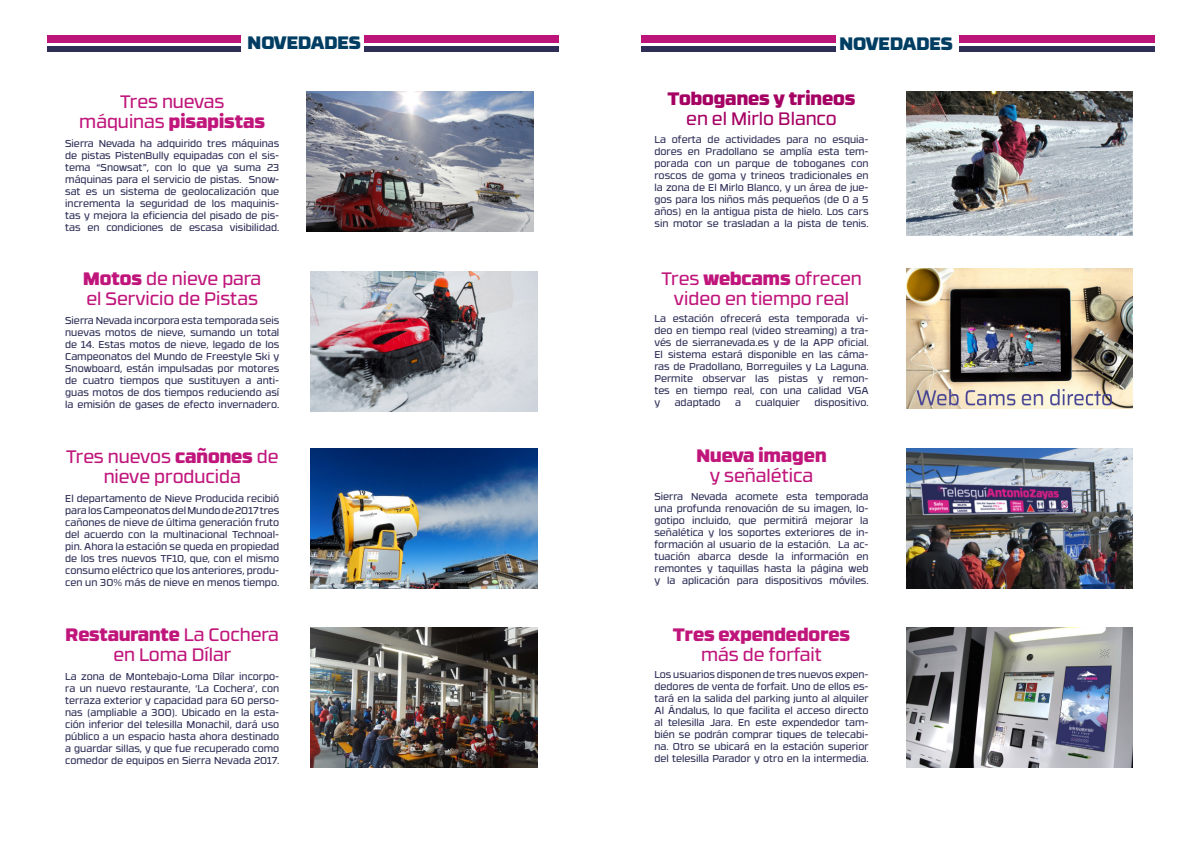
<style>
.page{position:relative;width:1191px;height:842px;background:#fff}
.page>*{position:absolute;margin:0;border:0;box-sizing:border-box;transform-origin:0 0}
.t1{font:18px/20px "RB No 3.1";color:#c0167b;text-align:center}
.t2{font:900 18px "RB No 3.1";color:#c0167b}
.t3{font:900 18px "RB No 3.1";color:#003d62}
.t4{font:900 18px "RB No 3.1";color:#a50163}
.t5{font:18px "RB No 3.1";color:#a50163}
.t6{font:10px/12px "RB No 3.1";color:#2e2f57;text-align:justify}
.s1{font-weight:900}
</style>
<div class="page">
<img style="left:306px;top:91px;width:227px;height:141px">
<img style="left:311px;top:272px;width:226px;height:139px">
<img style="left:311px;top:449px;width:226px;height:139px">
<img style="left:311px;top:627px;width:226px;height:140px">
<div style="left:47px;top:35px;width:193px;height:7px;background:#bd147a"></div>
<div style="left:47px;top:46px;width:193px;height:6px;background:#2e2e57"></div>
<div style="left:364px;top:35px;width:195px;height:7px;background:#bd147a"></div>
<div style="left:364px;top:46px;width:195px;height:6px;background:#2e2e57"></div>
<img style="left:906px;top:269px;width:226px;height:139px">
<img style="left:906px;top:449px;width:226px;height:139px">
<img style="left:906px;top:627px;width:226px;height:140px">
<div style="left:641px;top:35px;width:194px;height:7px;background:#bd147a"></div>
<div style="left:641px;top:46px;width:194px;height:6px;background:#2e2e57"></div>
<div style="left:959px;top:35px;width:196px;height:7px;background:#bd147a"></div>
<div style="left:959px;top:46px;width:196px;height:6px;background:#2e2e57"></div>
<img style="left:906px;top:91px;width:226px;height:145px">
<h1 class="t3" style="left:248px;top:28px;width:114px">NOVEDADES</h1>
<h1 class="t1" style="left:79px;top:90px;width:187px">Tres nuevas máquinas <span class="s1">pisapistas</span></h1>
<p class="t6" style="left:65px;top:137px;width:216px">Sierra Nevada ha adquirido tres máquinas de pistas PistenBully equipadas con el sis&shy;tema “Snowsat”, con lo que ya suma 23 máquinas para el servicio de pistas. Snow&shy;sat es un sistema de geolocalización que incrementa la seguridad de los maquinis&shy;tas y mejora la eficiencia del pisado de pis&shy;tas en condiciones de escasa visibilidad.</p>
<h1 class="t1" style="left:83px;top:267px;width:180px;text-align:left"><span class="s1">Motos</span> de nieve para el Servicio de Pistas</h1>
<p class="t6" style="left:65px;top:314px;width:216px">Sierra Nevada incorpora esta temporada seis nuevas motos de nieve, sumando un total de 14. Estas motos de nieve, legado de los Campeonatos del Mundo de Freestyle Ski y Snowboard, están impulsadas por motores de cuatro tiempos que sustituyen a anti&shy;guas motos de dos tiempos reduciendo así la emisión de gases de efecto invernadero.</p>
<h1 class="t1" style="left:66px;top:445px;width:214px">Tres nuevos <span class="s1">cañones</span> de nieve producida</h1>
<p class="t6" style="left:65px;top:492px;width:216px">El departamento de Nieve Producida recibió para los Campeonatos del Mundo de 2017 tres cañones de nieve de última generación fruto del acuerdo con la multinacional Technoal&shy;pin. Ahora la estación se queda en propiedad de los tres nuevos TF10, que, con el mismo consumo eléctrico que los anteriores, produ&shy;cen un 30% más de nieve en menos tiempo.</p>
<h1 class="t1" style="left:66px;top:623px;width:215px"><span class="s1">Restaurante</span> La Cochera en Loma Dílar</h1>
<p class="t6" style="left:65px;top:670px;width:216px">La zona de Montebajo-Loma Dílar incorpo&shy;ra un nuevo restaurante, ‘La Cochera’, con terraza exterior y capacidad para 60 perso&shy;nas (ampliable a 300). Ubicado en la esta&shy;ción inferior del telesilla Monachil, dará uso público a un espacio hasta ahora destinado a guardar sillas, y que fue recuperado como comedor de equipos en Sierra Nevada 2017.</p>
<h1 class="t3" style="left:839px;top:29px;width:114px">NOVEDADES</h1>
<h1 class="t4" style="left:667px;top:83px;width:190px">Toboganes y trineos</h1>
<h1 class="t5" style="left:686px;top:105px;width:152px">en el Mirlo Blanco</h1>
<p class="t6" style="left:654px;top:132px;width:216px">La oferta de actividades para no esquia&shy;dores en Pradollano se amplía esta tem&shy;porada con un parque de toboganes con roscos de goma y trineos tradicionales en la zona de El Mirlo Blanco, y un área de jue&shy;gos para los niños más pequeños (de 0 a 5 años) en la antigua pista de hielo. Los cars sin motor se trasladan a la pista de tenis.</p>
<h1 class="t1" style="left:661px;top:267px;width:202px">Tres <span class="s1">webcams</span> ofrecen video en tiempo real</h1>
<p class="t6" style="left:654px;top:312px;width:216px">La estación ofrecerá esta temporada vi&shy;deo en tiempo real (video streaming) a tra&shy;vés de sierranevada.es y de la APP oficial.<br>El sistema estará disponible en las cáma&shy;ras de Pradollano, Borreguiles y La Laguna.<br>Permite observar las pistas y remon&shy;tes en tiempo real, con una calidad VGA y</p>
<p class="t6" style="left:674px;top:396px;width:47px">adaptado</p>
<p class="t6" style="left:735px;top:396px;width:7px">a</p>
<p class="t6" style="left:755px;top:396px;width:46px">cualquier</p>
<p class="t6" style="left:814px;top:396px;width:56px">dispositivo.</p>
<h1 class="t2" style="left:696px;top:441px;width:131px">Nueva imagen</h1>
<h1 class="t1" style="left:710px;top:465px;width:105px">y señalética</h1>
<p class="t6" style="left:654px;top:489px;width:216px">Sierra Nevada acomete esta temporada una profunda renovación de su imagen, lo&shy;gotipo incluido, que permitirá mejorar la señalética y los soportes exteriores de in&shy;formación al usuario de la estación. La ac&shy;tuación abarca desde la información en remontes y taquillas hasta la página web y la aplicación para dispositivos móviles.</p>
<h1 class="t2" style="left:673px;top:619px;width:179px">Tres expendedores</h1>
<h1 class="t1" style="left:701px;top:643px;width:122px">más de forfait</h1>
<p class="t6" style="left:654px;top:668px;width:216px">Los usuarios disponen de tres nuevos expen&shy;dedores de venta de forfait. Uno de ellos es&shy;tará en la salida del parking junto al alquiler Al Ándalus, lo que facilita el acceso directo al telesilla Jara. En este expendedor tam&shy;bién se podrán comprar tiques de telecabi&shy;na. Otro se ubicará en la estación superior del telesilla Parador y otro en la intermedia.</p>
</div>
